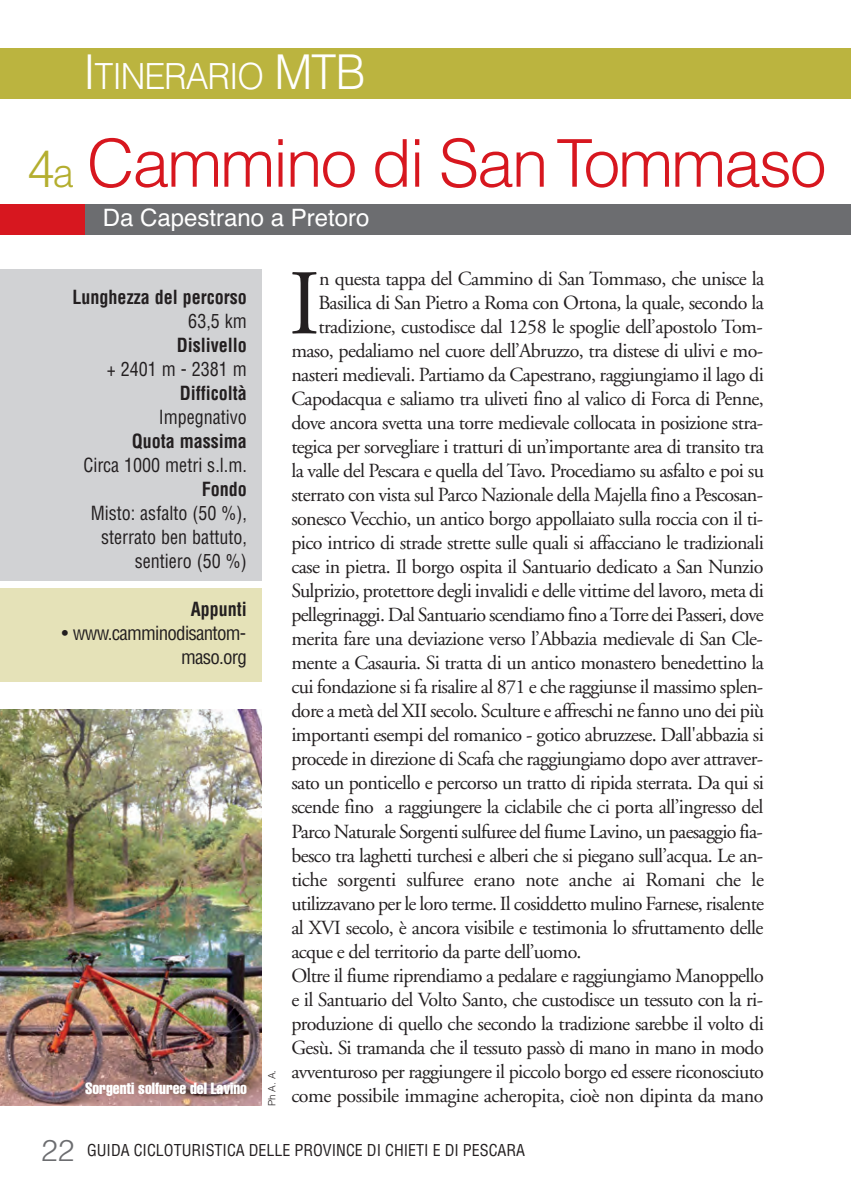
<style>
.page{position:relative;width:851px;height:1191px;background:#fff}
.page>*{position:absolute;margin:0;border:0;box-sizing:border-box;transform-origin:0 0}
.t1{font:92.4px "Adobe Garamond";color:#231f20}
.t2{font:300 66px "Helvetica";letter-spacing:-.03em;color:#d7171f}
.t3{font:300 52px "Helvetica";color:#b4ae2f;scale:.95 1}
.t4{font:300 36px "Helvetica";letter-spacing:-.035em;color:#fff;scale:.95 1}
.t5{font:24px "Helvetica";color:#fff}
.t6{font:20px "Adobe Garamond";letter-spacing:-.03em;color:#231f20}
.t7{font:condensed 19px/24px "Helvetica";color:#231f20;text-align:right;scale:.95 1}
.t8{font:700 condensed 19px "Helvetica";color:#231f20;scale:.95 1}
.t9{font:condensed 19px/24px "Helvetica";letter-spacing:-.04em;color:#231f20;text-align:right}
.t10{font:condensed 16px "Helvetica";color:#231f20}
.t11{font:extra-condensed 16px "Helvetica";color:#fff}
.t12{font:300 10px "Helvetica";color:#231f20}
.s1{font-size:48px}
.s2{font-size:40px}
.s3{font-weight:300;font-stretch:normal;font-size:30px;color:#6c6d70}
</style>
<div class="page">
<div style="left:0;top:588px;width:262px;height:93px;background:#e5e2b8"></div>
<div style="left:62px;top:204px;width:788px;height:31px;background:#6c6d70"></div>
<div style="left:0;top:204px;width:85px;height:31px;background:#d7171f"></div>
<div style="left:0;top:48px;width:850px;height:51px;background:#bbb43f"></div>
<div style="left:0;top:269px;width:262px;height:312px;background:#d1d2d4"></div>
<img style="left:0;top:709px;width:262px;height:397px">
<h3 class="t4" style="left:83px;top:63px;width:299px"><span class="s1">I</span>TINERARIO <span class="s1">MTB</span></h3>
<h3 class="t3" style="left:28px;top:149px;width:51px">4<span class="s2">a</span></h3>
<h2 class="t2" style="left:87px;top:139px;width:741px">Cammino di SanTommaso</h2>
<p class="t5" style="left:103px;top:204px;width:268px">Da Capestrano a Pretoro</p>
<p class="t8" style="left:72px;top:286px;width:185px">Lunghezza del percorso</p>
<p class="t7" style="left:188px;top:309px;width:63px">63,5 km</p>
<p class="t8" style="left:177px;top:334px;width:75px">Dislivello</p>
<p class="t7" style="left:107px;top:357px;width:149px">+ 2401 m - 2381 m</p>
<p class="t8" style="left:180px;top:382px;width:72px">Difficoltà</p>
<p class="t7" style="left:159px;top:405px;width:94px">Impegnativo</p>
<p class="t8" style="left:132px;top:430px;width:123px">Quota massima</p>
<p class="t7" style="left:83px;top:453px;width:173px">Circa 1000 metri s.l.m.</p>
<p class="t8" style="left:202px;top:478px;width:49px">Fondo</p>
<p class="t7" style="left:91px;top:501px;width:166px">Misto: asfalto (50 %), sterrato ben battuto, sentiero (50 %)</p>
<p class="t8" style="left:191px;top:598px;width:61px">Appunti</p>
<p class="t9" style="left:62px;top:621px;width:186px">• www.camminodisantom&shy;maso.org</p>
<p class="t11" style="left:85px;top:1083px;width:163px">Sorgenti solfuree del Lavino</p>
<p class="t12" style="left:268px;top:1106px;width:38px;rotate:-90deg">Ph A. A.</p>
<h1 class="t1" style="left:289px;top:267px;width:33px">I</h1>
<p class="t6" style="left:319px;top:271px;width:446px">n questa tappa del Cammino di San Tommaso, che unisce la</p>
<p class="t6" style="left:318px;top:295px;width:447px">Basilica di San Pietro a Roma con Ortona, la quale, secondo la</p>
<p class="t6" style="left:318px;top:319px;width:446px">tradizione, custodisce dal 1258 le spoglie dell’apostolo Tom-</p>
<p class="t6" style="left:291px;top:343px;width:473px">maso, pedaliamo nel cuore dell’Abruzzo, tra distese di ulivi e mo-</p>
<p class="t6" style="left:291px;top:367px;width:474px">nasteri medievali. Partiamo da Capestrano, raggiungiamo il lago di</p>
<p class="t6" style="left:291px;top:391px;width:474px">Capodacqua e saliamo tra uliveti fino al valico di Forca di Penne,</p>
<p class="t6" style="left:291px;top:415px;width:473px">dove ancora svetta una torre medievale collocata in posizione stra-</p>
<p class="t6" style="left:291px;top:439px;width:474px">tegica per sorvegliare i tratturi di un’importante area di transito tra</p>
<p class="t6" style="left:291px;top:463px;width:474px">la valle del Pescara e quella del Tavo. Procediamo su asfalto e poi su</p>
<p class="t6" style="left:291px;top:487px;width:473px">sterrato con vista sul Parco Nazionale della Majella fino a Pescosan-</p>
<p class="t6" style="left:291px;top:511px;width:473px">sonesco Vecchio, un antico borgo appollaiato sulla roccia con il ti-</p>
<p class="t6" style="left:291px;top:535px;width:474px">pico intrico di strade strette sulle quali si affacciano le tradizionali</p>
<p class="t6" style="left:291px;top:559px;width:473px">case in pietra. Il borgo ospita il Santuario dedicato a San Nunzio</p>
<p class="t6" style="left:291px;top:583px;width:474px">Sulprizio, protettore degli invalidi e delle vittime del lavoro, meta di</p>
<p class="t6" style="left:291px;top:607px;width:474px">pellegrinaggi. Dal Santuario scendiamo fino a Torre dei Passeri, dove</p>
<p class="t6" style="left:291px;top:631px;width:473px">merita fare una deviazione verso l’Abbazia medievale di San Cle-</p>
<p class="t6" style="left:291px;top:655px;width:474px">mente a Casauria. Si tratta di un antico monastero benedettino la</p>
<p class="t6" style="left:291px;top:679px;width:473px">cui fondazione si fa risalire al 871 e che raggiunse il massimo splen-</p>
<p class="t6" style="left:291px;top:703px;width:474px">dore a metà del XII secolo. Sculture e affreschi ne fanno uno dei più</p>
<p class="t6" style="left:291px;top:727px;width:474px">importanti esempi del romanico - gotico abruzzese. Dall'abbazia si</p>
<p class="t6" style="left:291px;top:751px;width:473px">procede in direzione di Scafa che raggiungiamo dopo aver attraver-</p>
<p class="t6" style="left:291px;top:775px;width:474px">sato un ponticello e percorso un tratto di ripida sterrata. Da qui si</p>
<p class="t6" style="left:291px;top:799px;width:473px">scende fino a raggiungere la ciclabile che ci porta all’ingresso del</p>
<p class="t6" style="left:291px;top:823px;width:473px">Parco Naturale Sorgenti sulfuree del fiume Lavino, un paesaggio fia-</p>
<p class="t6" style="left:291px;top:847px;width:473px">besco tra laghetti turchesi e alberi che si piegano sull’acqua. Le an-</p>
<p class="t6" style="left:291px;top:871px;width:474px">tiche sorgenti sulfuree erano note anche ai Romani che le</p>
<p class="t6" style="left:291px;top:895px;width:474px">utilizzavano per le loro terme. Il cosiddetto mulino Farnese, risalente</p>
<p class="t6" style="left:291px;top:919px;width:473px">al XVI secolo, è ancora visibile e testimonia lo sfruttamento delle</p>
<p class="t6" style="left:291px;top:943px;width:291px">acque e del territorio da parte dell’uomo.</p>
<p class="t6" style="left:291px;top:967px;width:474px">Oltre il fiume riprendiamo a pedalare e raggiungiamo Manoppello</p>
<p class="t6" style="left:291px;top:991px;width:473px">e il Santuario del Volto Santo, che custodisce un tessuto con la ri-</p>
<p class="t6" style="left:291px;top:1015px;width:474px">produzione di quello che secondo la tradizione sarebbe il volto di</p>
<p class="t6" style="left:291px;top:1039px;width:474px">Gesù. Si tramanda che il tessuto passò di mano in mano in modo</p>
<p class="t6" style="left:291px;top:1063px;width:474px">avventuroso per raggiungere il piccolo borgo ed essere riconosciuto</p>
<p class="t6" style="left:291px;top:1087px;width:473px">come possibile immagine acheropita, cioè non dipinta da mano</p>
<p class="t10" style="left:41px;top:1141px;width:485px"><span class="s3">22</span> GUIDA CICLOTURISTICA DELLE PROVINCE DI CHIETI E DI PESCARA</p>
</div>
